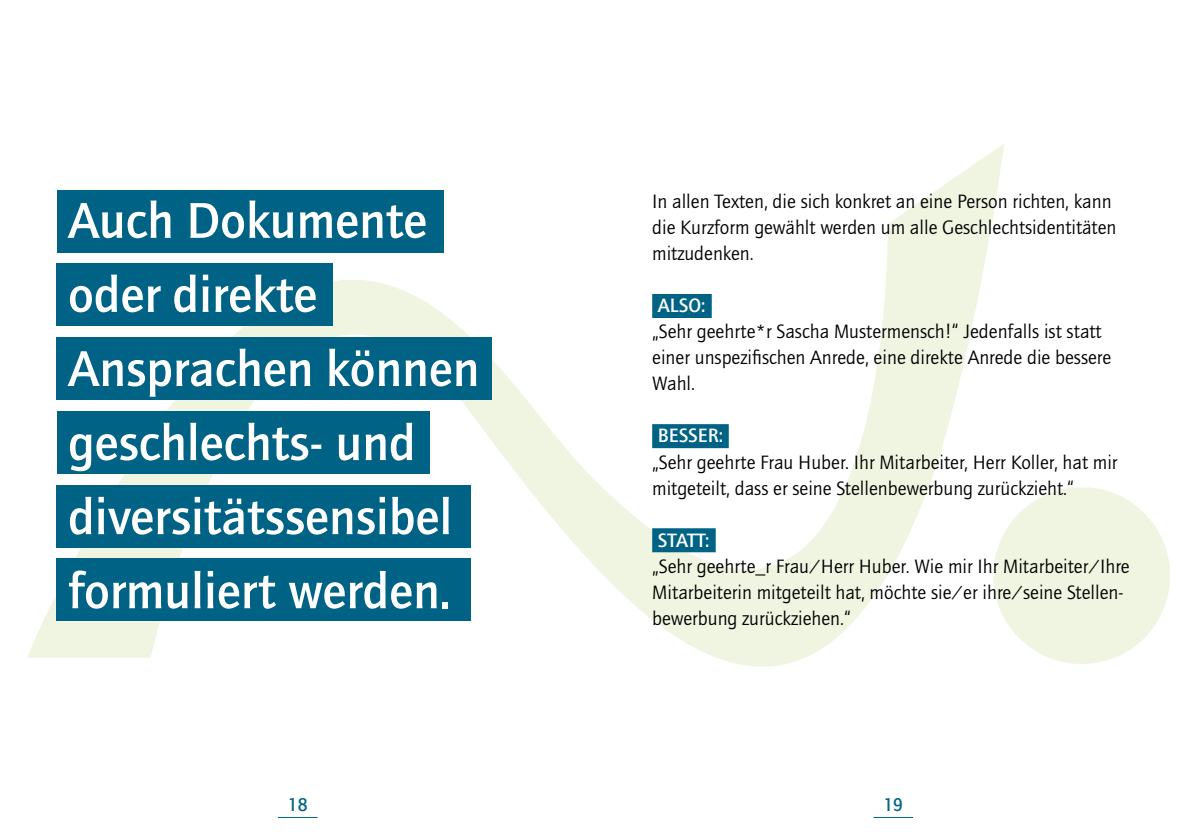
<style>
.page{position:relative;width:1191px;height:840px;background:#fff}
.page>*{position:absolute;margin:0;border:0;box-sizing:border-box;transform-origin:0 0}
.t1{font:500 52px/74px "Quay Sans";color:#fff}
.t2{font:20px/26px "Quay Sans";color:#000}
.t3{font:700 20px "Quay Itc T";color:#fff}
.t4{font:500 19px "Quay Sans";color:#006385;scale:.95 1}
</style>
<div class="page">
<hr style="left:278px;top:816px;width:39px;height:1px;background:#006385">
<hr style="left:873px;top:816px;width:40px;height:1px;background:#006385">
<img style="left:27px;top:144px;width:1142px;height:523px">
<div style="left:652px;top:294px;width:59px;height:24px;background:#006385"></div>
<div style="left:652px;top:424px;width:77px;height:24px;background:#006385"></div>
<div style="left:652px;top:528px;width:63px;height:24px;background:#006385"></div>
<div style="left:57px;top:190px;width:386px;height:62px;background:#006385"></div>
<div style="left:57px;top:263px;width:276px;height:63px;background:#006385"></div>
<div style="left:57px;top:337px;width:435px;height:62px;background:#006385"></div>
<div style="left:57px;top:411px;width:372px;height:62px;background:#006385"></div>
<div style="left:57px;top:484px;width:414px;height:63px;background:#006385"></div>
<div style="left:57px;top:558px;width:414px;height:62px;background:#006385"></div>
<h1 class="t1" style="left:68px;top:184px;width:413px">Auch Dokumente oder direkte<br>Ansprachen können geschlechts- und diversitätssensibel formuliert werden.</h1>
<p class="t2" style="left:652px;top:189px;width:466px">In allen Texten, die sich konkret an eine Person richten, kann die Kurzform gewählt werden um alle Geschlechtsidentitäten mitzudenken.</p>
<p class="t3" style="left:658px;top:294px;width:49px">ALSO:</p>
<p class="t2" style="left:652px;top:319px;width:460px">„Sehr geehrte*r Sascha Mustermensch!“ Jedenfalls ist statt einer unspezifischen Anrede, eine direkte Anrede die bessere<br>Wahl.</p>
<p class="t3" style="left:658px;top:424px;width:67px">BESSER:</p>
<p class="t2" style="left:652px;top:449px;width:467px">„Sehr geehrte Frau Huber. Ihr Mitarbeiter, Herr Koller, hat mir mitgeteilt, dass er seine Stellenbewerbung zurückzieht.“</p>
<p class="t3" style="left:658px;top:528px;width:53px">STATT:</p>
<p class="t2" style="left:652px;top:553px;width:479px">„Sehr geehrte_r Frau/Herr Huber. Wie mir Ihr Mitarbeiter/Ihre<br>Mitarbeiterin mitgeteilt hat, möchte sie/er ihre/seine Stellen&shy;bewerbung zurückziehen.“</p>
<p class="t4" style="left:288px;top:793px;width:22px">18</p>
<p class="t4" style="left:883px;top:793px;width:22px">19</p>
</div>
